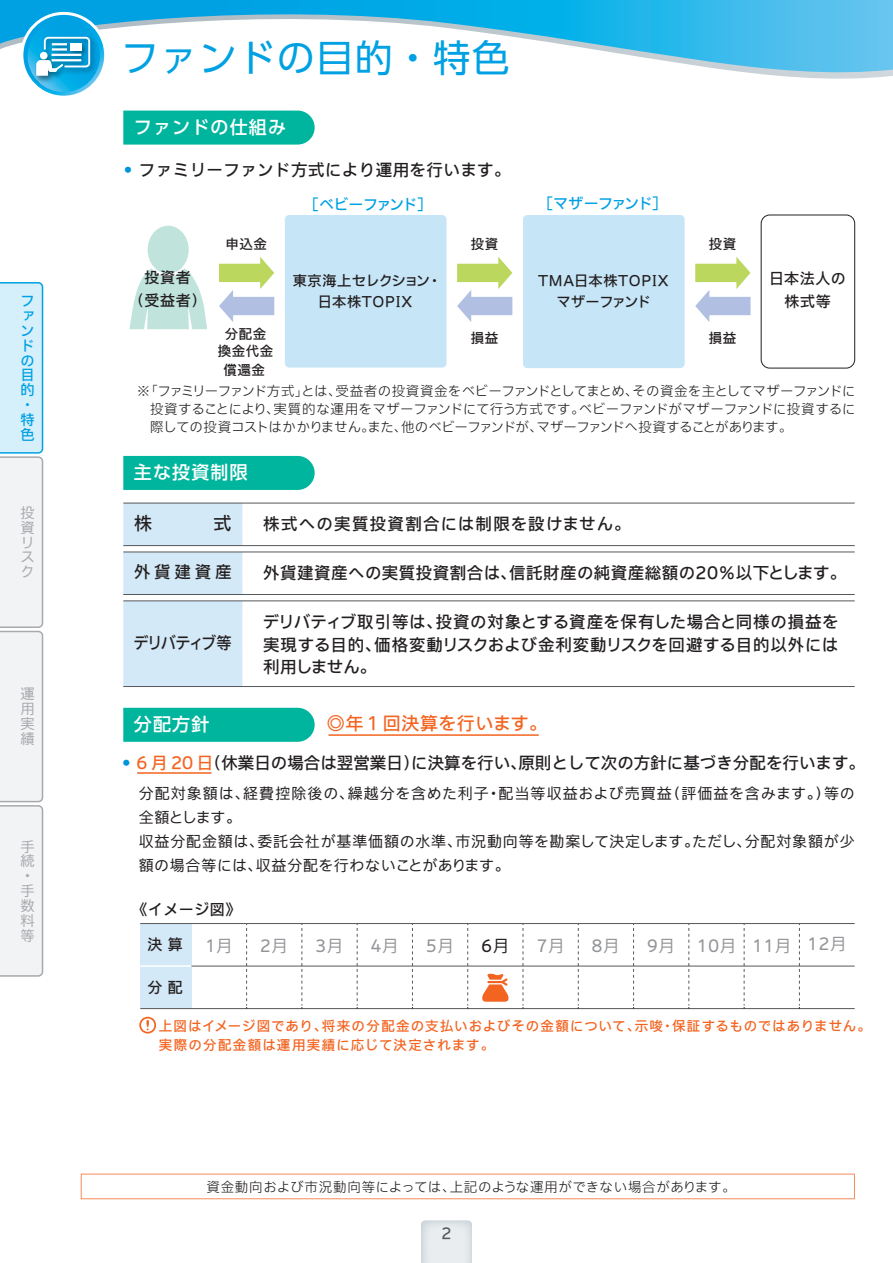
<style>
.page{position:relative;width:893px;height:1263px;background:#fff}
.page>*{position:absolute;margin:0;border:0;box-sizing:border-box;transform-origin:0 0}
.t1{font:37.5px "UD Shin Go Pro";letter-spacing:.04em;color:#00a1e3}
.t2{font:500 18px "UD Shin Go Pro";letter-spacing:.065em;color:#fff}
.t3{font:500 18px "Iwa UCDA Goth Std";letter-spacing:.04em;color:#f36421}
.t4{font:500 18px "Iwa UCDA Goth Std";color:#231f20}
.t5{font:500 16.5px/22.5px "Iwa UCDA Goth Std";letter-spacing:.025em;color:#231f20;text-align:justify}
.t6{font:500 16.5px "Iwa UCDA Goth Std";color:#231f20}
.t7{font:100 16.5px "Iwa UCDA Goth Std";letter-spacing:.025em;color:#939598}
.t8{font:500 16.5px "Iwa UCDA Goth Std";letter-spacing:.07em;color:#231f20}
.t9{font:500 16.5px "Iwa UCDA Goth Std";letter-spacing:-.105em;color:#231f20;scale:.92 1}
.t10{font:100 16.5px "Iwa UCDA Goth Std";color:#231f20}
.t11{font:100 15px/24px "Iwa UCDA Goth Std";letter-spacing:.05em;color:#231f20}
.t12{font:500 15px/22.5px "Iwa UCDA Goth Std";letter-spacing:.04em;color:#231f20;text-align:center}
.t13{font:500 15px "Iwa UCDA Goth Std";letter-spacing:-.085em;color:#00a1e3}
.t14{font:500 15px "Iwa UCDA Goth Std";color:#57585a}
.t15{font:500 14.25px/21px "Iwa UCDA Goth Std";letter-spacing:.04em;color:#231f20;text-align:center}
.t16{font:100 14.25px/14.9px "Iwa UCDA Goth Std";color:#a8a9ad}
.t17{font:500 14.25px/14.9px "Iwa UCDA Goth Std";color:#00a1e3}
.t18{font:300 13.5px/18px "Iwa UCDA Goth Std";color:#231f20;text-align:justify}
.t19{font:500 13.5px/19.5px "Iwa UCDA Goth Std";letter-spacing:.075em;color:#f36421}
.t20{font:300 13.5px "Iwa UCDA Goth Std";letter-spacing:.05em;color:#231f20}
.t21{font:500 13.5px "Iwa UCDA Goth Std";letter-spacing:.04em;color:#231f20}
.s1{color:#0095d9}
.s2{color:#f36421}
</style>
<div class="page">
<div style="left:148px;top:226px;width:41px;height:48px;background:#c0e3dc;border-radius:50%"></div>
<svg style="left:129px;top:268px;width:78px;height:61px"></svg>
<div style="left:761px;top:215px;width:94px;height:153px;border:1px solid #231f20;border-radius:9px"></div>
<svg style="left:219px;top:257px;width:55px;height:65px"></svg>
<svg style="left:457px;top:257px;width:55px;height:65px"></svg>
<svg style="left:695px;top:257px;width:55px;height:65px"></svg>
<div style="left:523px;top:215px;width:162px;height:153px;background:#c6e6f8;border-radius:4px"></div>
<div style="left:123px;top:111px;width:192px;height:34px;background:#00b59d"></div>
<svg style="left:81px;top:1174px;width:774px;height:25px"></svg>
<div style="left:285px;top:215px;width:161px;height:153px;background:#c6e6f8;border-radius:4px"></div>
<div style="left:123px;top:504px;width:119px;height:41px;background:#d4e9f7"></div>
<hr style="left:123px;top:503px;width:732px;height:1px;background:#57585a">
<hr style="left:123px;top:545px;width:732px;height:1px;background:#57585a">
<div style="left:123px;top:553px;width:119px;height:41px;background:#d4e9f7"></div>
<hr style="left:123px;top:552px;width:732px;height:1px;background:#57585a">
<hr style="left:123px;top:594px;width:732px;height:1px;background:#57585a">
<div style="left:123px;top:456px;width:192px;height:34px;background:#00b59d"></div>
<div style="left:123px;top:708px;width:192px;height:34px;background:#00b59d"></div>
<hr style="left:137px;top:772px;width:75px;height:2px;background:#f36421">
<svg style="left:139px;top:1017px;width:17px;height:16px"></svg>
<hr style="left:328px;top:734px;width:211px;height:2px;background:#f36421">
<div style="left:140px;top:923px;width:51px;height:85px;background:#d4e9f7"></div>
<hr style="left:140px;top:923px;width:715px;height:1px;background:#57585a">
<hr style="left:140px;top:1008px;width:715px;height:1px;background:#57585a">
<hr style="left:191px;top:966px;width:664px;height:1px;background:#57585a">
<hr style="left:140px;top:965px;width:51px;height:2px;background:#fff">
<svg style="left:799px;top:924px;width:1px;height:84px"></svg>
<svg style="left:744px;top:924px;width:1px;height:84px"></svg>
<svg style="left:246px;top:924px;width:1px;height:84px"></svg>
<svg style="left:301px;top:924px;width:1px;height:84px"></svg>
<svg style="left:357px;top:924px;width:1px;height:84px"></svg>
<svg style="left:412px;top:924px;width:1px;height:84px"></svg>
<svg style="left:467px;top:924px;width:1px;height:84px"></svg>
<svg style="left:523px;top:924px;width:1px;height:84px"></svg>
<svg style="left:578px;top:924px;width:1px;height:84px"></svg>
<svg style="left:633px;top:924px;width:1px;height:84px"></svg>
<svg style="left:688px;top:924px;width:1px;height:84px"></svg>
<svg style="left:482px;top:973px;width:27px;height:29px"></svg>
<div style="left:123px;top:601px;width:119px;height:85px;background:#d4e9f7"></div>
<hr style="left:123px;top:600px;width:732px;height:1px;background:#57585a">
<hr style="left:123px;top:686px;width:732px;height:1px;background:#57585a">
<svg style="left:421px;top:1220px;width:51px;height:43px;background:#e4e8eb"></svg>
<svg style="left:0;top:0;width:892px;height:79px"></svg>
<div style="left:20px;top:12px;width:87px;height:87px;border:6px solid #fff;border-radius:50%"></div>
<svg style="left:23px;top:15px;width:81px;height:81px"></svg>
<svg style="left:28px;top:20px;width:72px;height:72px"></svg>
<img style="left:32px;top:33px;width:67px;height:51px">
<svg style="left:36px;top:36px;width:55px;height:39px"></svg>
<svg style="left:0;top:282px;width:44px;height:695px"></svg>
<svg style="left:892px;top:0;width:1px;height:76px"></svg>
<p class="t17" style="left:20px;top:292px;width:15px">ファンドの目的・特色</p>
<p class="t16" style="left:20px;top:504px;width:15px">投資リスク</p>
<p class="t16" style="left:20px;top:686px;width:15px;text-align:justify">運用実績</p>
<p class="t16" style="left:20px;top:838px;width:15px">手続・手数料等</p>
<h1 class="t1" style="left:121px;top:28px;width:390px">ファンドの目的・特色</h1>
<h2 class="t2" style="left:134px;top:112px;width:154px">ファンドの仕組み</h2>
<p class="t5" style="left:123px;top:158px;width:389px"><span class="s1">•</span> ファミリーファンド方式により運用を行います。</p>
<p class="t13" style="left:304px;top:194px;width:130px">［ベビーファンド］</p>
<p class="t13" style="left:538px;top:192px;width:130px">［マザーファンド］</p>
<p class="t21" style="left:226px;top:234px;width:43px">申込金</p>
<p class="t21" style="left:471px;top:234px;width:29px">投資</p>
<p class="t21" style="left:709px;top:234px;width:29px">投資</p>
<p class="t12" style="left:129px;top:265px;width:79px">投資者<br>（受益者）</p>
<p class="t12" style="left:769px;top:266px;width:78px">日本法人の株式等</p>
<p class="t15" style="left:293px;top:269px;width:150px">東京海上セレクション・日本株TOPIX</p>
<p class="t15" style="left:538px;top:269px;width:132px">TMA日本株TOPIXマザーファンド</p>
<p class="t21" style="left:225px;top:324px;width:43px">分配金</p>
<p class="t21" style="left:218px;top:341px;width:57px">換金代金</p>
<p class="t21" style="left:223px;top:360px;width:43px">償還金</p>
<p class="t21" style="left:471px;top:328px;width:29px">損益</p>
<p class="t21" style="left:709px;top:328px;width:29px">損益</p>
<p class="t18" style="left:150px;top:381px;width:707px;text-indent:-14px">※「ファミリーファンド方式」とは、受益者の投資資金をベビーファンドとしてまとめ、その資金を主としてマザーファンドに投資することにより、実質的な運用をマザーファンドにて行う方式です。ベビーファンドがマザーファンドに投資するに際しての投資コストはかかりません。また、他のベビーファンドが、マザーファンドへ投資することがあります。</p>
<h2 class="t2" style="left:134px;top:458px;width:115px">主な投資制限</h2>
<h2 class="t4" style="left:134px;top:510px;width:19px">株</h2>
<h2 class="t4" style="left:214px;top:510px;width:19px">式</h2>
<p class="t8" style="left:263px;top:512px;width:369px">株式への実質投資割合には制限を設けません。</p>
<p class="t5" style="left:134px;top:559px;width:99px">外貨建資産</p>
<p class="t5" style="left:263px;top:560px;width:584px">外貨建資産への実質投資割合は、信託財産の純資産総額の20％以下とします。</p>
<p class="t9" style="left:134px;top:631px;width:108px">デリバティブ等</p>
<p class="t5" style="left:263px;top:609px;width:577px">デリバティブ取引等は、投資の対象とする資産を保有した場合と同様の損益を実現する目的、価格変動リスクおよび金利変動リスクを回避する目的以外には利用しません。</p>
<h2 class="t3" style="left:327px;top:710px;width:222px">◎年１回決算を行います。</h2>
<h2 class="t2" style="left:134px;top:709px;width:77px">分配方針</h2>
<p class="t6" style="left:122px;top:750px;width:745px"><span class="s1">•</span> <span class="s2">6 月 20 日</span>（休業日の場合は翌営業日）に決算を行い、原則として次の方針に基づき分配を行います。</p>
<p class="t11" style="left:139px;top:780px;width:718px">分配対象額は、経費控除後の、繰越分を含めた利子・配当等収益および売買益（評価益を含みます。）等の全額とします。<br>収益分配金額は、委託会社が基準価額の水準、市況動向等を勘案して決定します。ただし、分配対象額が少額の場合等には、収益分配を行わないことがあります。</p>
<p class="t12" style="left:133px;top:897px;width:109px">《イメージ図》</p>
<p class="t12" style="left:147px;top:932px;width:37px">決 算</p>
<p class="t12" style="left:147px;top:975px;width:37px">分 配</p>
<p class="t7" style="left:205px;top:933px;width:30px">1月</p>
<p class="t7" style="left:260px;top:933px;width:30px">2月</p>
<p class="t7" style="left:315px;top:933px;width:30px">3月</p>
<p class="t7" style="left:371px;top:933px;width:30px">4月</p>
<p class="t7" style="left:426px;top:933px;width:30px">5月</p>
<p class="t10" style="left:481px;top:933px;width:30px">6月</p>
<p class="t7" style="left:536px;top:933px;width:30px">7月</p>
<p class="t7" style="left:592px;top:933px;width:30px">8月</p>
<p class="t7" style="left:647px;top:933px;width:30px">9月</p>
<p class="t7" style="left:696px;top:933px;width:152px">10月 11月 12月</p>
<p class="t19" style="left:159px;top:1015px;width:713px">上図はイメージ図であり、将来の分配金の支払いおよびその金額について、示唆・保証するものではありません。実際の分配金額は運用実績に応じて決定されます。　　　</p>
<p class="t20" style="left:206px;top:1177px;width:531px">資金動向および市況動向等によっては、上記のような運用ができない場合があります。</p>
<p class="t14" style="left:441px;top:1222px;width:12px">2</p>
</div>
